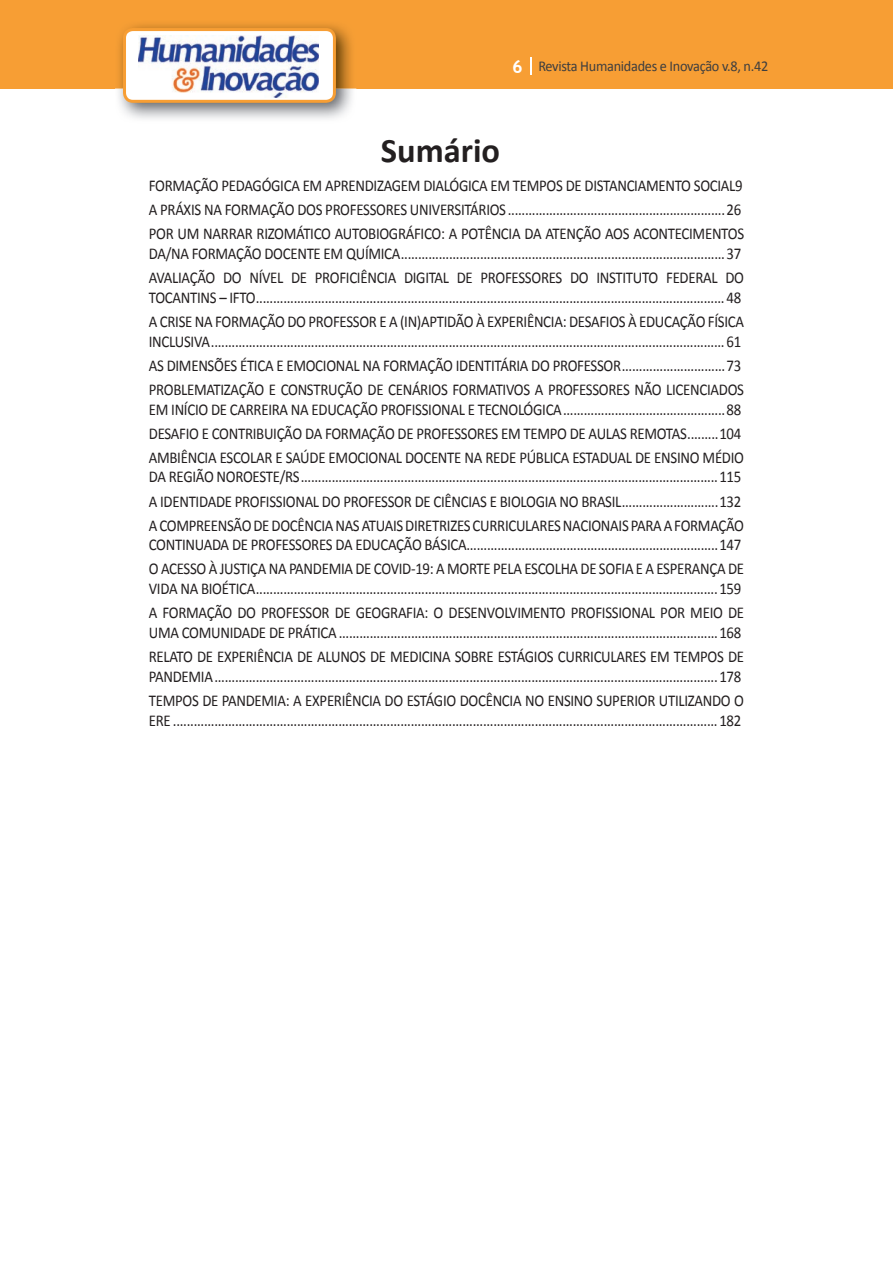
<style>
.page{position:relative;width:893px;height:1263px;background:#fff}
.page>*{position:absolute;margin:0;border:0;box-sizing:border-box;transform-origin:0 0}
.t1{font:700 34.5px "Calibri";color:#231f20}
.t2{font:16.5px/24px "Calibri";letter-spacing:-.02em;color:#231f20;scale:.9 1}
.t3{font:15px "Calibri";letter-spacing:-.02em;color:#3e3e3f;scale:.95 1}
.s1{font-family:"Trebuchet MS";font-weight:700;font-size:18px;color:#fff}
</style>
<div class="page">
<div style="left:0;top:0;width:893px;height:88px;background:#f79e34"></div>
<svg style="left:530px;top:57px;width:2px;height:18px"></svg>
<img style="left:115px;top:24px;width:241px;height:95px">
<svg style="left:123px;top:28px;width:213px;height:75px"></svg>
<p class="t3" style="left:512px;top:57px;width:271px"><span class="s1">6</span> Revista Humanidades e Inovação v.8, n.42</p>
<h1 class="t1" style="left:381px;top:128px;width:121px">Sumário</h1>
<p class="t2" style="left:149px;top:174px;width:663px">FORMAÇÃO PEDAGÓGICA EM APRENDIZAGEM DIALÓGICA EM TEMPOS DE DISTANCIAMENTO SOCIAL 9<br>A PRÁXIS NA FORMAÇÃO DOS PROFESSORES UNIVERSITÁRIOS ...............................................................26<br>POR UM NARRAR RIZOMÁTICO AUTOBIOGRÁFICO: A POTÊNCIA DA ATENÇÃO AOS ACONTECIMENTOS</p>
<p class="t2" style="left:149px;top:241px;width:663px">DA/NA FORMAÇÃO DOCENTE EM QUÍMICA ..............................................................................................37<br>AVALIAÇÃO DO NÍVEL DE PROFICIÊNCIA DIGITAL DE PROFESSORES DO INSTITUTO FEDERAL DO</p>
<p class="t2" style="left:149px;top:285px;width:663px">TOCANTINS – IFTO ........................................................................................................................................ 48<br>A CRISE NA FORMAÇÃO DO PROFESSOR E A (IN)APTIDÃO À EXPERIÊNCIA: DESAFIOS À EDUCAÇÃO FÍSICA</p>
<p class="t2" style="left:149px;top:329px;width:663px">INCLUSIVA ..................................................................................................................................................... 61<br>AS DIMENSÕES ÉTICA E EMOCIONAL NA FORMAÇÃO IDENTITÁRIA DO PROFESSOR ..............................73<br>PROBLEMATIZAÇÃO E CONSTRUÇÃO DE CENÁRIOS FORMATIVOS A PROFESSORES NÃO LICENCIADOS</p>
<p class="t2" style="left:149px;top:397px;width:663px">EM INÍCIO DE CARREIRA NA EDUCAÇÃO PROFISSIONAL E TECNOLÓGICA ...............................................88<br>DESAFIO E CONTRIBUIÇÃO DA FORMAÇÃO DE PROFESSORES EM TEMPO DE AULAS REMOTAS .........104<br>AMBIÊNCIA ESCOLAR E SAÚDE EMOCIONAL DOCENTE NA REDE PÚBLICA ESTADUAL DE ENSINO MÉDIO</p>
<p class="t2" style="left:149px;top:465px;width:663px">DA REGIÃO NOROESTE/RS .........................................................................................................................115<br>A IDENTIDADE PROFISSIONAL DO PROFESSOR DE CIÊNCIAS E BIOLOGIA NO BRASIL ............................132<br>A COMPREENSÃO DE DOCÊNCIA NAS ATUAIS DIRETRIZES CURRICULARES NACIONAIS PARA A FORMAÇÃO</p>
<p class="t2" style="left:149px;top:533px;width:663px">CONTINUADA DE PROFESSORES DA EDUCAÇÃO BÁSICA.........................................................................147<br>O ACESSO À JUSTIÇA NA PANDEMIA DE COVID-19: A MORTE PELA ESCOLHA DE SOFIA E A ESPERANÇA DE</p>
<p class="t2" style="left:149px;top:577px;width:663px">VIDA NA BIOÉTICA ......................................................................................................................................159<br>A FORMAÇÃO DO PROFESSOR DE GEOGRAFIA: O DESENVOLVIMENTO PROFISSIONAL POR MEIO DE</p>
<p class="t2" style="left:149px;top:621px;width:663px">UMA COMUNIDADE DE PRÁTICA ..............................................................................................................168<br>RELATO DE EXPERIÊNCIA DE ALUNOS DE MEDICINA SOBRE ESTÁGIOS CURRICULARES EM TEMPOS DE</p>
<p class="t2" style="left:149px;top:664px;width:663px">PANDEMIA ..................................................................................................................................................178<br>TEMPOS DE PANDEMIA: A EXPERIÊNCIA DO ESTÁGIO DOCÊNCIA NO ENSINO SUPERIOR UTILIZANDO O</p>
<p class="t2" style="left:149px;top:708px;width:660px">ERE ..............................................................................................................................................................182</p>
</div>
